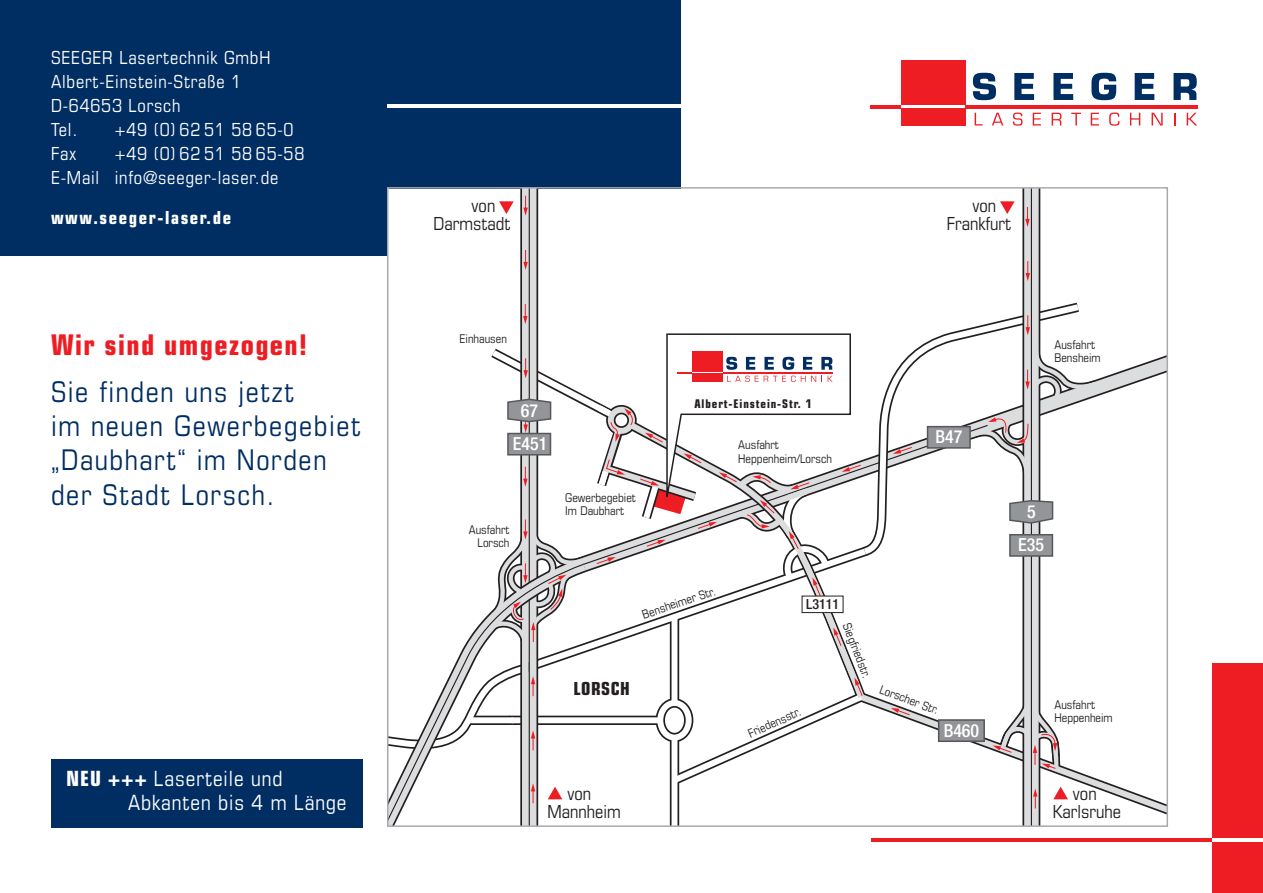
<style>
.page{position:relative;width:1263px;height:893px;background:#fff}
.page>*{position:absolute;margin:0;border:0;box-sizing:border-box;transform-origin:0 0}
.t1{font:condensed 28.5px/34.2px "Eurostile";letter-spacing:.055em;color:#002d62}
.t2{font:700 condensed 28.5px "Eurostile";letter-spacing:.05em;color:#ee1d23}
.t3{font:condensed 21px/24px "Eurostile";letter-spacing:.045em;color:#fff}
.t4{font:condensed 18px/24px "Eurostile";letter-spacing:.045em;color:#fff}
.t5{font:condensed 18px/18px "Eurostile";color:#231f20;text-align:center}
.t6{font:700 condensed 18px "Eurostile";letter-spacing:.09em;color:#fff}
.t7{font:500 condensed 18px/33.2px "Helvetica Neue LT Pro";color:#fff;text-align:center}
.t8{font:700 condensed 18px "Eurostile";letter-spacing:.025em;color:#231f20}
.t9{font:500 condensed 13.95px "Helvetica Neue LT Pro";color:#231f20}
.t10{font:condensed 12px/13.5px "Eurostile";color:#231f20}
.t11{font:700 condensed 12px "Eurostile";letter-spacing:.075em;color:#231f20}
.s1{font-weight:700}
</style>
<div class="page">
<div style="left:0;top:0;width:680px;height:255px;background:#002d62"></div>
<div style="left:901px;top:61px;width:65px;height:44px;background:#ee1d23"></div>
<svg style="left:973px;top:73px;width:23px;height:27px"></svg>
<svg style="left:1014px;top:73px;width:20px;height:27px"></svg>
<svg style="left:1053px;top:73px;width:20px;height:27px"></svg>
<svg style="left:1091px;top:73px;width:25px;height:27px"></svg>
<svg style="left:1135px;top:73px;width:19px;height:27px"></svg>
<svg style="left:1173px;top:73px;width:24px;height:27px"></svg>
<hr style="left:966px;top:105px;width:232px;height:3px;background:#ee1d23">
<svg style="left:975px;top:113px;width:7px;height:12px"></svg>
<svg style="left:992px;top:113px;width:11px;height:12px"></svg>
<svg style="left:1013px;top:113px;width:9px;height:13px"></svg>
<svg style="left:1033px;top:113px;width:8px;height:12px"></svg>
<svg style="left:1052px;top:113px;width:9px;height:12px"></svg>
<svg style="left:1071px;top:113px;width:10px;height:12px"></svg>
<svg style="left:1091px;top:113px;width:8px;height:12px"></svg>
<svg style="left:1109px;top:113px;width:10px;height:13px"></svg>
<svg style="left:1130px;top:113px;width:10px;height:12px"></svg>
<svg style="left:1151px;top:113px;width:12px;height:12px"></svg>
<svg style="left:1174px;top:113px;width:1px;height:12px"></svg>
<svg style="left:1187px;top:113px;width:10px;height:12px"></svg>
<div style="left:901px;top:108px;width:65px;height:17px;background:#ee1d23"></div>
<hr style="left:870px;top:105px;width:31px;height:3px;background:#ee1d23">
<div style="left:1212px;top:663px;width:51px;height:230px;background:#ee1d23"></div>
<hr style="left:1212px;top:839px;width:51px;height:3px;background:#fff">
<hr style="left:872px;top:839px;width:340px;height:3px;background:#ee1d23">
<hr style="left:387px;top:105px;width:425px;height:3px;background:#fff">
<svg style="left:390px;top:190px;width:775px;height:634px"></svg>
<svg style="left:1053px;top:787px;width:15px;height:12px"></svg>
<svg style="left:499px;top:201px;width:15px;height:13px"></svg>
<svg style="left:1000px;top:201px;width:15px;height:13px"></svg>
<div style="left:1010px;top:535px;width:42px;height:21px;background:#939598"></div>
<div style="left:1009px;top:534px;width:44px;height:23px;border:2px solid #57585a"></div>
<div style="left:927px;top:427px;width:43px;height:21px;background:#939598"></div>
<div style="left:927px;top:426px;width:44px;height:23px;border:2px solid #57585a"></div>
<svg style="left:1008px;top:499px;width:46px;height:25px"></svg>
<svg style="left:390px;top:333px;width:490px;height:491px"></svg>
<div style="left:939px;top:720px;width:45px;height:21px;background:#939598"></div>
<div style="left:938px;top:719px;width:47px;height:23px;border:2px solid #57585a"></div>
<div style="left:51px;top:759px;width:312px;height:68px;background:#002d62"></div>
<h3 class="t4" style="left:51px;top:47px;width:221px">SEEGER Lasertechnik GmbH<br>Albert-Einstein-Straße 1<br>D-64653 Lorsch<br>Tel.</h3>
<h3 class="t4" style="left:115px;top:119px;width:180px">+49 (0) 62 51 58 65-0</h3>
<h3 class="t4" style="left:51px;top:143px;width:255px;text-indent:64px">+49 (0) 62 51 58 65-58<br>E-Mail info@seeger-laser.de</h3>
<h3 class="t6" style="left:51px;top:211px;width:181px">www.seeger-laser.de</h3>
<h3 class="t4" style="left:51px;top:143px;width:27px">Fax</h3>
<h1 class="t2" style="left:51px;top:334px;width:258px">Wir sind umgezogen!</h1>
<h1 class="t1" style="left:51px;top:377px;width:311px">Sie finden uns jetzt<br>im neuen Gewerbegebiet „Daubhart“ im Norden der Stadt Lorsch.</h1>
<h2 class="t3" style="left:128px;top:768px;width:220px;text-indent:-62px"><span class="s1">NEU +++</span> Laserteile und<br>Abkanten bis 4 m Länge</h2>
<h3 class="t5" style="left:433px;top:198px;width:78px;text-align:left;text-indent:38px">von<br>Darmstadt</h3>
<h3 class="t5" style="left:947px;top:198px;width:66px">von<br>Frankfurt</h3>
<p class="t10" style="left:459px;top:333px;width:49px">Einhausen</p>
<h3 class="t7" style="left:513px;top:396px;width:36px">67<br>E451</h3>
<p class="t10" style="left:469px;top:524px;width:42px;text-align:right">Ausfahrt<br>Lorsch</p>
<p class="t10" style="left:565px;top:492px;width:72px">Gewerbegebiet<br>Im Daubhart</p>
<p class="t11" style="left:694px;top:399px;width:119px">Albert-Einstein-Str. 1</p>
<p class="t10" style="left:738px;top:439px;width:95px">Ausfahrt<br>Heppenheim/Lorsch</p>
<h3 class="t7" style="left:935px;top:422px;width:28px">B47</h3>
<p class="t10" style="left:641px;top:609px;width:78px;rotate:-18deg">Bensheimer Str.</p>
<h3 class="t8" style="left:573px;top:682px;width:58px">LORSCH</h3>
<p class="t9" style="left:806px;top:599px;width:35px">L3111</p>
<p class="t10" style="left:746px;top:728px;width:58px;rotate:-24deg">Friedensstr.</p>
<p class="t10" style="left:852px;top:621px;width:59px;rotate:69deg">Siegfriedstr.</p>
<p class="t10" style="left:882px;top:683px;width:64px;rotate:20deg">Lorscher Str.</p>
<h3 class="t7" style="left:944px;top:715px;width:37px">B460</h3>
<p class="t10" style="left:1054px;top:338px;width:48px">Ausfahrt<br>Bensheim</p>
<h3 class="t7" style="left:1027px;top:497px;width:10px">5</h3>
<h3 class="t7" style="left:1018px;top:530px;width:27px">E35</h3>
<p class="t10" style="left:1054px;top:698px;width:60px">Ausfahrt<br>Heppenheim</p>
<h3 class="t5" style="left:547px;top:786px;width:75px">von<br>Mannheim</h3>
<h3 class="t5" style="left:1053px;top:786px;width:70px">von<br>Karlsruhe</h3>
</div>
